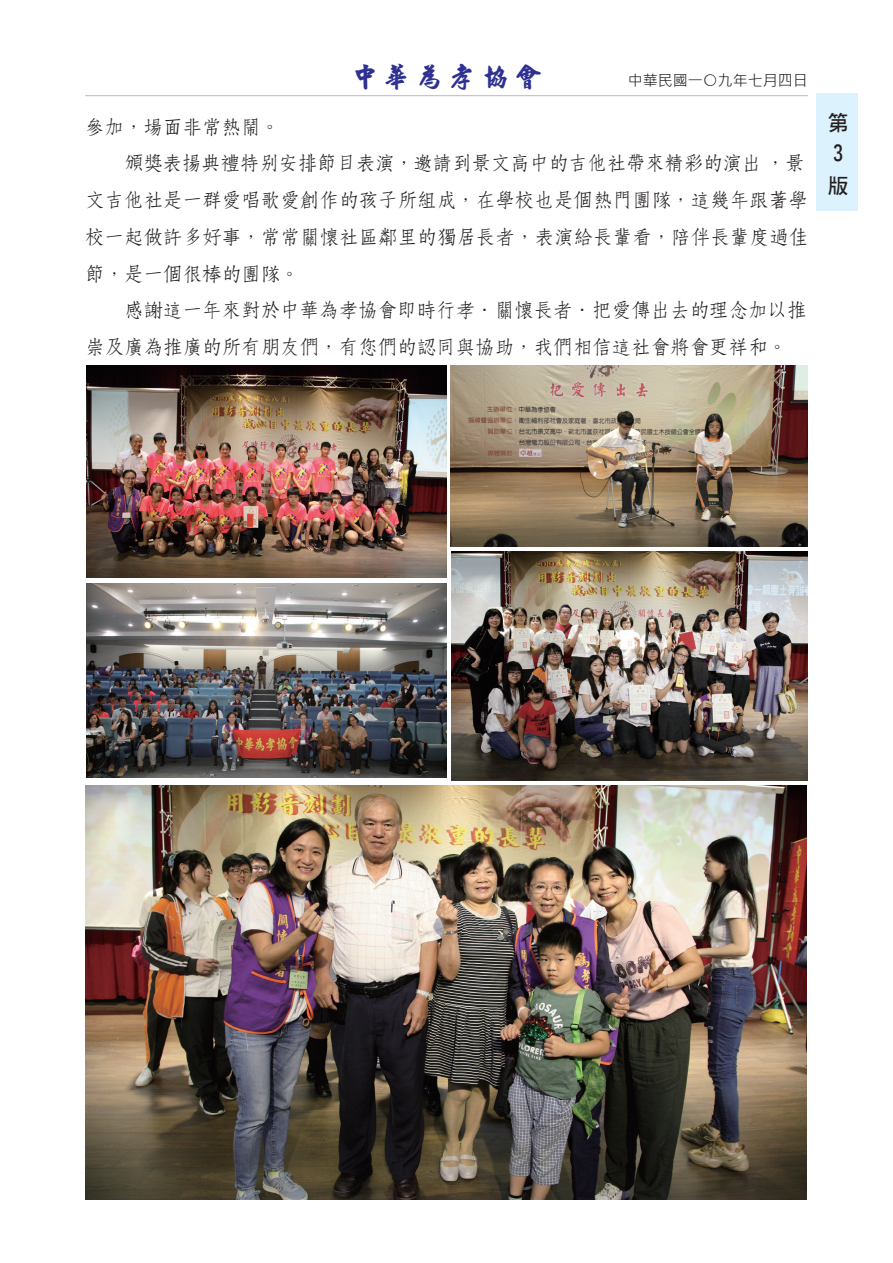
<style>
.page{position:relative;width:893px;height:1263px;background:#fff}
.page>*{position:absolute;margin:0;border:0;box-sizing:border-box;transform-origin:0 0}
.t1{font:27px "ID Hao Xing";letter-spacing:.2em;color:#2e3092}
.t2{font:21px/31.5px "DF Hei Bd HK BF";color:#231f20}
.t3{font:500 19.5px "ID Song";color:#231f20}
.t4{font:15px "Microsoft Jheng Hei";color:#231f20}
</style>
<div class="page">
<div style="left:816px;top:94px;width:41px;height:117px;background:#dcf2fc"></div>
<hr style="left:85px;top:95px;width:723px;height:1px;background:#bcbdc0">
<img style="left:86px;top:584px;width:360px;height:194px">
<img style="left:85px;top:785px;width:722px;height:414px">
<img style="left:451px;top:551px;width:356px;height:229px">
<img style="left:86px;top:365px;width:360px;height:212px">
<img style="left:450px;top:365px;width:357px;height:182px">
<h1 class="t1" style="left:352px;top:64px;width:191px">中華為孝協會</h1>
<p class="t4" style="left:628px;top:71px;width:181px">中華民國一○九年七月四日</p>
<p class="t3" style="left:85px;top:117px;width:196px">參加，場面非常熱鬧。</p>
<p class="t3" style="left:124px;top:154px;width:682px">頒獎表揚典禮特別安排節目表演，邀請到景文高中的吉他社帶來精彩的演出，景</p>
<p class="t3" style="left:85px;top:190px;width:724px">文吉他社是一群愛唱歌愛創作的孩子所組成，在學校也是個熱門團隊，這幾年跟著學</p>
<p class="t3" style="left:85px;top:227px;width:724px">校一起做許多好事，常常關懷社區鄰里的獨居長者，表演給長輩看，陪伴長輩度過佳</p>
<p class="t3" style="left:85px;top:264px;width:216px">節，是一個很棒的團隊。</p>
<p class="t3" style="left:124px;top:301px;width:684px">感謝這一年來對於中華為孝協會即時行孝．關懷長者．把愛傳出去的理念加以推</p>
<p class="t3" style="left:85px;top:337px;width:703px">崇及廣為推廣的所有朋友們，有您們的認同與協助，我們相信這社會將會更祥和。</p>
<p class="t2" style="left:827px;top:107px;width:22px">第<br>3版</p>
</div>
